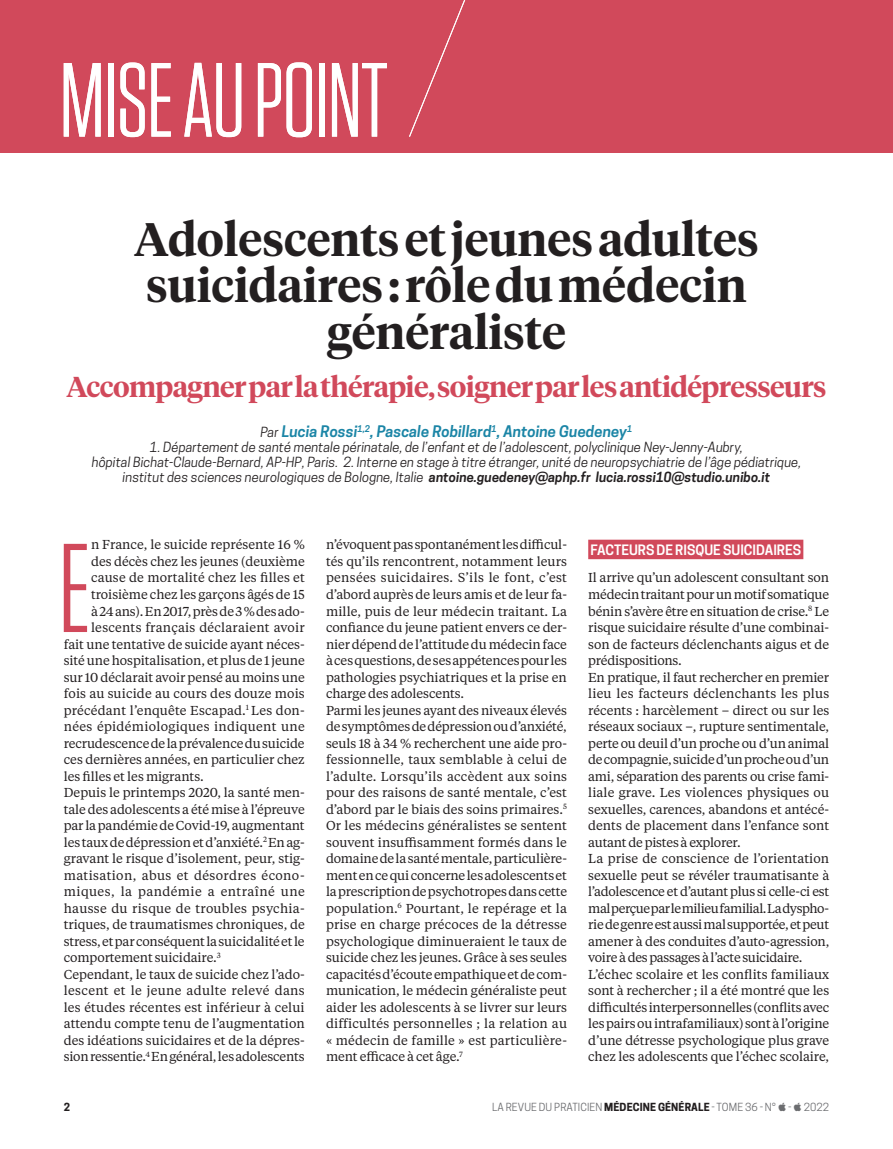
<style>
.page{position:relative;width:893px;height:1149px;background:#fff}
.page>*{position:absolute;margin:0;border:0;box-sizing:border-box;transform-origin:0 0}
.Texte_courant_lettri{font:125.85px "Tungsten Narrow";color:#d1495b}
.Rubrique_OK{font:105px "Tungsten Narrow";letter-spacing:-.01em;color:#fff}
.Titre_OK{font:600 46.5px/46.5px "Tiempos Headline";color:#231f20;text-align:center}
.Sous_titre_OK{font:600 28.5px "Tiempos Headline";letter-spacing:-.02em;color:#d1495b}
.t1{font:italic 600 15px "Cooper Hewitt";color:#1b85a6}
.Inter_1_OK{font:600 13.5px "Cooper Hewitt";color:#fff}
.t2{font:italic 13.2px/15px "Cooper Hewitt";color:#231f20;text-align:center}
.Texte_courant_OK{font:12.9px/16.5px "Tiempos Text";letter-spacing:-.01em;color:#231f20;text-align:justify}
.Texte_courant_lettri-2{font:12.9px "Tiempos Text";letter-spacing:-.005em;color:#231f20}
.Texte_courant_lettri-3{font:12.9px "Tiempos Text";letter-spacing:.015em;color:#231f20}
.Texte_courant_lettri-4{font:12.9px "Tiempos Text";letter-spacing:.02em;color:#231f20}
.t3{font:10.5px "Cooper Hewitt";letter-spacing:.01em;color:#6c6d70}
.t4{font:700 10.5px "Cooper Hewitt";color:#231f20}
.s1{font-weight:400;font-size:13.2px;color:#231f20}
.s2{font-weight:600}
.s3{font-weight:700;color:#231f20}
</style>
<div class="page">
<div style="left:0;top:0;width:893px;height:153px;background:#d1495b"></div>
<svg style="left:409px;top:0;width:57px;height:137px"></svg>
<div style="left:588px;top:539px;width:215px;height:20px;background:#d1495b"></div>
<p class="Rubrique_OK" style="left:60px;top:48px;width:330px">MISE AU POINT</p>
<p class="Titre_OK" style="left:134px;top:213px;width:626px">Adolescents et jeunes adultes suicidaires : rôle du médecin généraliste</p>
<p class="Sous_titre_OK" style="left:67px;top:367px;width:761px">Accompagner par la thérapie, soigner par les antidépresseurs</p>
<p class="t1" style="left:261px;top:422px;width:373px"><span class="s1">Par</span> Lucia Rossi<sup>1,2</sup>, Pascale Robillard<sup>1</sup>, Antoine Guedeney<sup>1</sup></p>
<p class="t2" style="left:92px;top:439px;width:711px">1. Département de santé mentale périnatale, de l’enfant et de l’adolescent, polyclinique Ney-Jenny-Aubry,<br>hôpital Bichat-Claude-Bernard, AP-HP, Paris. 2. Interne en stage à titre étranger, unité de neuropsychiatrie de l’âge pédiatrique, institut des sciences neurologiques de Bologne, Italie <span class="s2">antoine.guedeney@aphp.fr lucia.rossi10@studio.unibo.it</span></p>
<p class="Texte_courant_lettri" style="left:59px;top:526px;width:33px">E</p>
<p class="Texte_courant_lettri-2" style="left:91px;top:536px;width:215px">n France, le suicide représente 16 %</p>
<p class="Texte_courant_lettri-2" style="left:91px;top:552px;width:215px">des décès chez les jeunes (deuxième</p>
<p class="Texte_courant_lettri-2" style="left:91px;top:569px;width:215px">cause de mortalité chez les filles et</p>
<p class="Texte_courant_lettri-2" style="left:91px;top:585px;width:215px">troisième chez les garçons âgés de 15</p>
<p class="Texte_courant_lettri-2" style="left:91px;top:602px;width:215px">à 24 ans). En 2017, près de 3 % des ado-</p>
<p class="Texte_courant_lettri-3" style="left:91px;top:618px;width:215px">lescents français déclaraient avoir</p>
<p class="Texte_courant_lettri-2" style="left:64px;top:635px;width:242px">fait une tentative de suicide ayant néces-</p>
<p class="Texte_courant_lettri-2" style="left:64px;top:651px;width:242px">sité une hospitalisation, et plus de 1 jeune</p>
<p class="Texte_courant_lettri-2" style="left:64px;top:668px;width:242px">sur 10 déclarait avoir pensé au moins une</p>
<p class="Texte_courant_lettri-2" style="left:64px;top:684px;width:242px">fois au suicide au cours des douze mois</p>
<p class="Texte_courant_lettri-2" style="left:64px;top:701px;width:242px">précédant l’enquête Escapad.<sup>1</sup> Les don-</p>
<p class="Texte_courant_lettri-4" style="left:64px;top:717px;width:243px">nées épidémiologiques indiquent une</p>
<p class="Texte_courant_lettri-2" style="left:64px;top:734px;width:242px">recrudescence de la prévalence du suicide</p>
<p class="Texte_courant_lettri-2" style="left:64px;top:750px;width:242px">ces dernières années, en particulier chez</p>
<p class="Texte_courant_lettri-2" style="left:64px;top:767px;width:141px">les filles et les migrants.</p>
<p class="Texte_courant_OK" style="left:64px;top:783px;width:243px">Depuis le printemps 2020, la santé men&shy;tale des adolescents a été mise à l’épreuve par la pandémie de Covid-19, augmentant les taux de dépression et d’anxiété.<sup>2</sup> En ag&shy;gravant le risque d’isolement, peur, stig&shy;matisation, abus et désordres écono&shy;miques, la pandémie a entraîné une hausse du risque de troubles psychia&shy;triques, de traumatismes chroniques, de stress, et par conséquent la suicidalité et le comportement suicidaire.<sup>3</sup></p>
<p class="Texte_courant_OK" style="left:64px;top:965px;width:243px">Cependant, le taux de suicide chez l’ado&shy;lescent et le jeune adulte relevé dans les études récentes est inférieur à celui attendu compte tenu de l’augmentation des idéations suicidaires et de la dépres&shy;sion ressentie.<sup>4</sup> En général, les adolescents</p>
<p class="Texte_courant_OK" style="left:326px;top:536px;width:243px">n’évoquent pas spontanément les difficul&shy;tés qu’ils rencontrent, notamment leurs pensées suicidaires. S’ils le font, c’est d’abord auprès de leurs amis et de leur fa&shy;mille, puis de leur médecin traitant. La confiance du jeune patient envers ce der&shy;nier dépend de l’attitude du médecin face à ces questions, de ses appétences pour les pathologies psychiatriques et la prise en charge des adolescents.</p>
<p class="Texte_courant_OK" style="left:326px;top:701px;width:243px">Parmi les jeunes ayant des niveaux élevés de symptômes de dépression ou d’anxiété, seuls 18 à 34 % recherchent une aide pro&shy;fessionnelle, taux semblable à celui de l’adulte. Lorsqu’ils accèdent aux soins pour des raisons de santé mentale, c’est d’abord par le biais des soins primaires.<sup>5<br></sup>Or les médecins généralistes se sentent souvent insuffisamment formés dans le domaine de la santé mentale, particulière&shy;ment en ce qui concerne les adolescents et la prescription de psychotropes dans cette population.<sup>6</sup> Pourtant, le repérage et la prise en charge précoces de la détresse psychologique diminueraient le taux de suicide chez les jeunes. Grâce à ses seules capacités d’écoute empathique et de com&shy;munication, le médecin généraliste peut aider les adolescents à se livrer sur leurs difficultés personnelles ; la relation au « médecin de famille » est particulière&shy;ment efficace à cet âge.<sup>7</sup></p>
<p class="Inter_1_OK" style="left:590px;top:542px;width:212px">FACTEURS DE RISQUE SUICIDAIRES</p>
<p class="Texte_courant_OK" style="left:588px;top:569px;width:242px">Il arrive qu’un adolescent consultant son médecin traitant pour un motif somatique bénin s’avère être en situation de crise.<sup>8</sup> Le risque suicidaire résulte d’une combinai&shy;son de facteurs déclenchants aigus et de prédispositions.</p>
<p class="Texte_courant_OK" style="left:588px;top:668px;width:243px">En pratique, il faut rechercher en premier lieu les facteurs déclenchants les plus récents : harcèlement – direct ou sur les réseaux sociaux –, rupture sentimentale, perte ou deuil d’un proche ou d’un animal de compagnie, suicide d’un proche ou d’un ami, séparation des parents ou crise fami&shy;liale grave. Les violences physiques ou sexuelles, carences, abandons et antécé&shy;dents de placement dans l’enfance sont autant de pistes à explorer.</p>
<p class="Texte_courant_OK" style="left:588px;top:849px;width:243px">La prise de conscience de l’orientation sexuelle peut se révéler traumatisante à l’adolescence et d’autant plus si celle-ci est mal perçue par le milieu familial. La dyspho&shy;rie de genre est aussi mal supportée, et peut amener à des conduites d’auto-agression, voire à des passages à l’acte suicidaire.</p>
<p class="Texte_courant_OK" style="left:588px;top:965px;width:243px">L’échec scolaire et les conflits familiaux sont à rechercher ; il a été montré que les difficultés interpersonnelles (conflits avec les pairs ou intrafamiliaux) sont à l’origine d’une détresse psychologique plus grave chez les adolescents que l’échec scolaire,</p>
<p class="t4" style="left:64px;top:1100px;width:8px">2</p>
<p class="t3" style="left:492px;top:1100px;width:339px">LA REVUE DU PRATICIEN <span class="s3">MÉDECINE GÉNÉRALE</span> - TOME 36 - N° - 2022</p>
</div>
